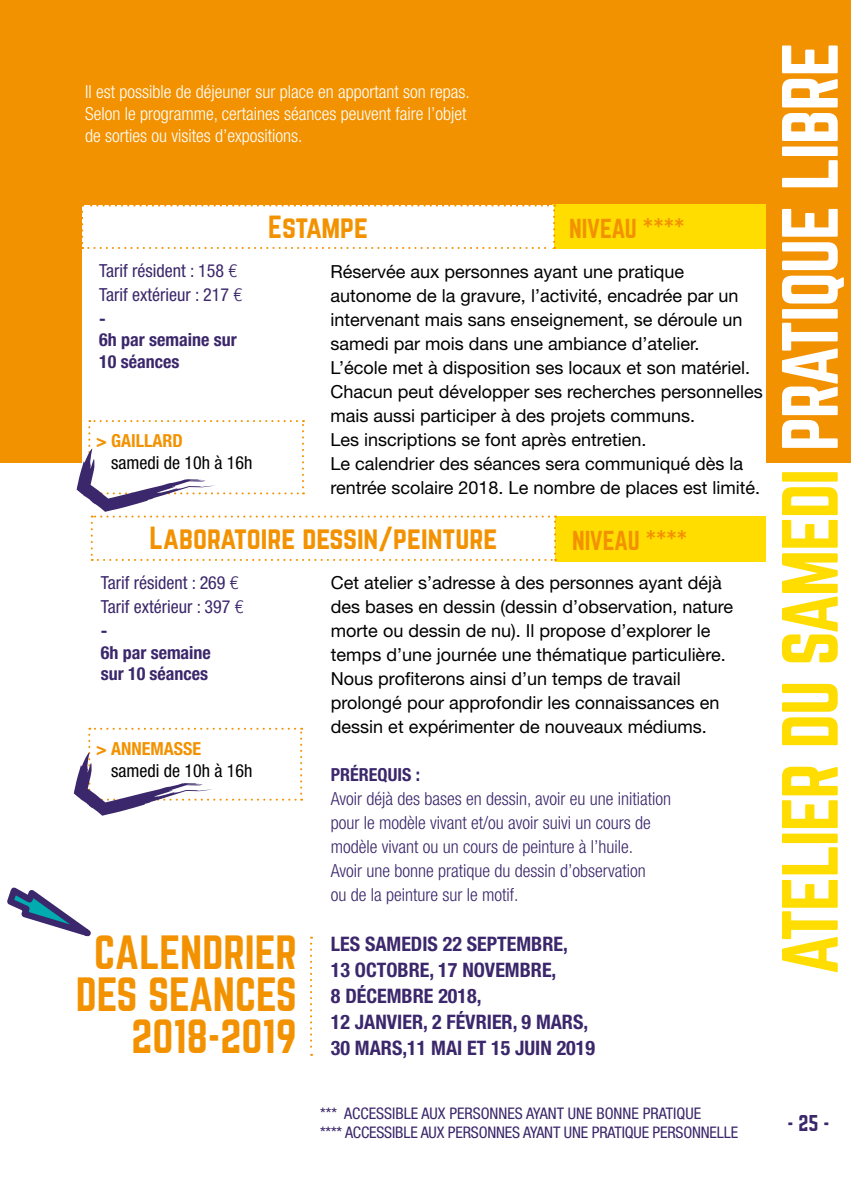
<style>
.page{position:relative;width:851px;height:1191px;background:#fff}
.page>*{position:absolute;margin:0;border:0;box-sizing:border-box;transform-origin:0 0}
.t1{font:69.6px "Norwester";letter-spacing:-.02em;color:#fd0}
.t2{font:42px/42px "Norwester";color:#f39200;text-align:right}
.t3{font:28px "Norwester";color:#f39200}
.t4{font:24px "Norwester";letter-spacing:-.02em;color:#f39200}
.t5{font:700 condensed 20px/26px "Helvetica Neue";color:#3b276b}
.t6{font:20px "Norwester";color:#3b276b}
.t7{font:18px/24px "Helvetica Neue LT Std";color:#000}
.t8{font:300 condensed 18px/24px "Helvetica Neue LT Std";color:#3b276b}
.t9{font:300 condensed 18px/22px "Helvetica Neue LT Std";color:#fff}
.t10{font:condensed 18px/24px "Helvetica Neue";color:#3b276b}
.t11{font:700 condensed 18px/21.6px "Helvetica Neue";color:#3b276b}
.t12{font:condensed 18px "Helvetica Neue";color:#000}
.t13{font:700 condensed 18px "Helvetica Neue";color:#f39200}
.t14{font:condensed 16px/19.2px "Helvetica Neue";letter-spacing:-.01em;color:#3b276b}
.s1{font-family:"DIN Engschrift";font-size:28px}
.s2{font-family:"Helvetica Neue LT Std";font-weight:300}
.s3{font-weight:700}
.s4{color:#fff}
</style>
<div class="page">
<div style="left:0;top:1px;width:850px;height:461px;background:#f39200"></div>
<div style="left:319px;top:248px;width:446px;height:281px;background:#fff"></div>
<div style="left:552px;top:205px;width:213px;height:44px;background:#fd0"></div>
<div style="left:82px;top:239px;width:237px;height:228px;background:#fff"></div>
<div style="left:555px;top:516px;width:210px;height:46px;background:#fd0"></div>
<svg style="left:77px;top:420px;width:479px;height:141px"></svg>
<svg style="left:74px;top:728px;width:228px;height:87px"></svg>
<svg style="left:7px;top:887px;width:84px;height:50px"></svg>
<div style="left:82px;top:205px;width:473px;height:44px;background:#fff"></div>
<svg style="left:310px;top:936px;width:2px;height:119px"></svg>
<p class="t9" style="left:85px;top:80px;width:386px">Il est possible de déjeuner sur place en apportant son repas.<br>Selon le programme, certaines séances peuvent faire l’objet de sorties ou visites d’expositions.</p>
<h3 class="t3" style="left:268px;top:213px;width:101px">Estampe</h3>
<h3 class="t4" style="left:569px;top:217px;width:117px">NIVEAU <span class="s1">****</span></h3>
<p class="t10" style="left:99px;top:258px;width:144px">Tarif résident : 158 <span class="s2">€<br></span>Tarif extérieur : 217 <span class="s2">€ </span><span class="s3">-</span></p>
<p class="t11" style="left:99px;top:329px;width:139px">6h par semaine sur<br>10 séances</p>
<p class="t13" style="left:96px;top:430px;width:88px">&gt; GAILLARD</p>
<p class="t12" style="left:111px;top:452px;width:143px">samedi de 10h à 16h</p>
<p class="t7" style="left:330px;top:259px;width:434px">Réservée aux personnes ayant une pratique autonome de la gravure, l’activité, encadrée par un intervenant mais sans enseignement, se déroule un samedi par mois dans une ambiance d’atelier.<br>L’école met à disposition ses locaux et son matériel.<br>Chacun peut développer ses recherches personnelles mais aussi participer à des projets communs.<br>Les inscriptions se font après entretien.<br>Le calendrier des séances sera communiqué dès la rentrée scolaire 2018. Le nombre de places est limité.</p>
<h3 class="t3" style="left:149px;top:525px;width:349px">Laboratoire dessin/peinture</h3>
<h3 class="t4" style="left:572px;top:529px;width:117px">NIVEAU <span class="s1">****</span></h3>
<p class="t10" style="left:101px;top:570px;width:144px">Tarif résident : 269 <span class="s2">€<br></span>Tarif extérieur : 397 <span class="s2">€ </span><span class="s3">-</span></p>
<p class="t11" style="left:101px;top:641px;width:112px">6h par semaine sur 10 séances</p>
<p class="t7" style="left:331px;top:570px;width:404px">Cet atelier s’adresse à des personnes ayant déjà des bases en dessin (dessin d’observation, nature morte ou dessin de nu). Il propose d’explorer le temps d’une journée une thématique particulière.<br>Nous profiterons ainsi d’un temps de travail prolongé pour approfondir les connaissances en dessin et expérimenter de nouveaux médiums.</p>
<p class="t11" style="left:331px;top:763px;width:90px">PRÉREQUIS :</p>
<p class="t8" style="left:331px;top:786px;width:341px">Avoir déjà des bases en dessin, avoir eu une initiation pour le modèle vivant et/ou avoir suivi un cours de modèle vivant ou un cours de peinture à l’huile.<br>Avoir une bonne pratique du dessin d’observation<br>ou de la peinture sur le motif.</p>
<p class="t5" style="left:331px;top:930px;width:265px">LES SAMEDIS 22 SEPTEMBRE,<br>13 OCTOBRE, 17 NOVEMBRE,<br>8 DÉCEMBRE 2018,<br>12 JANVIER, 2 FÉVRIER, 9 MARS,<br>30 MARS,11 MAI ET 15 JUIN 2019</p>
<p class="t13" style="left:96px;top:738px;width:107px">&gt; ANNEMASSE</p>
<p class="t12" style="left:111px;top:760px;width:143px">samedi de 10h à 16h</p>
<h2 class="t2" style="left:76px;top:932px;width:222px">CALENDRIER<br>DES SEANCES<br>2018-2019</h2>
<h1 class="t1" style="left:776px;top:975px;width:934px;rotate:-90deg">ATELIER DU SAMEDI <span class="s4">PRATIQUE LIBRE</span></h1>
<p class="t14" style="left:320px;top:1103px;width:419px">*** ACCESSIBLE AUX PERSONNES AYANT UNE BONNE PRATIQUE<br>**** ACCESSIBLE AUX PERSONNES AYANT UNE PRATIQUE PERSONNELLE</p>
<p class="t6" style="left:787px;top:1113px;width:43px">- 25 -</p>
</div>
